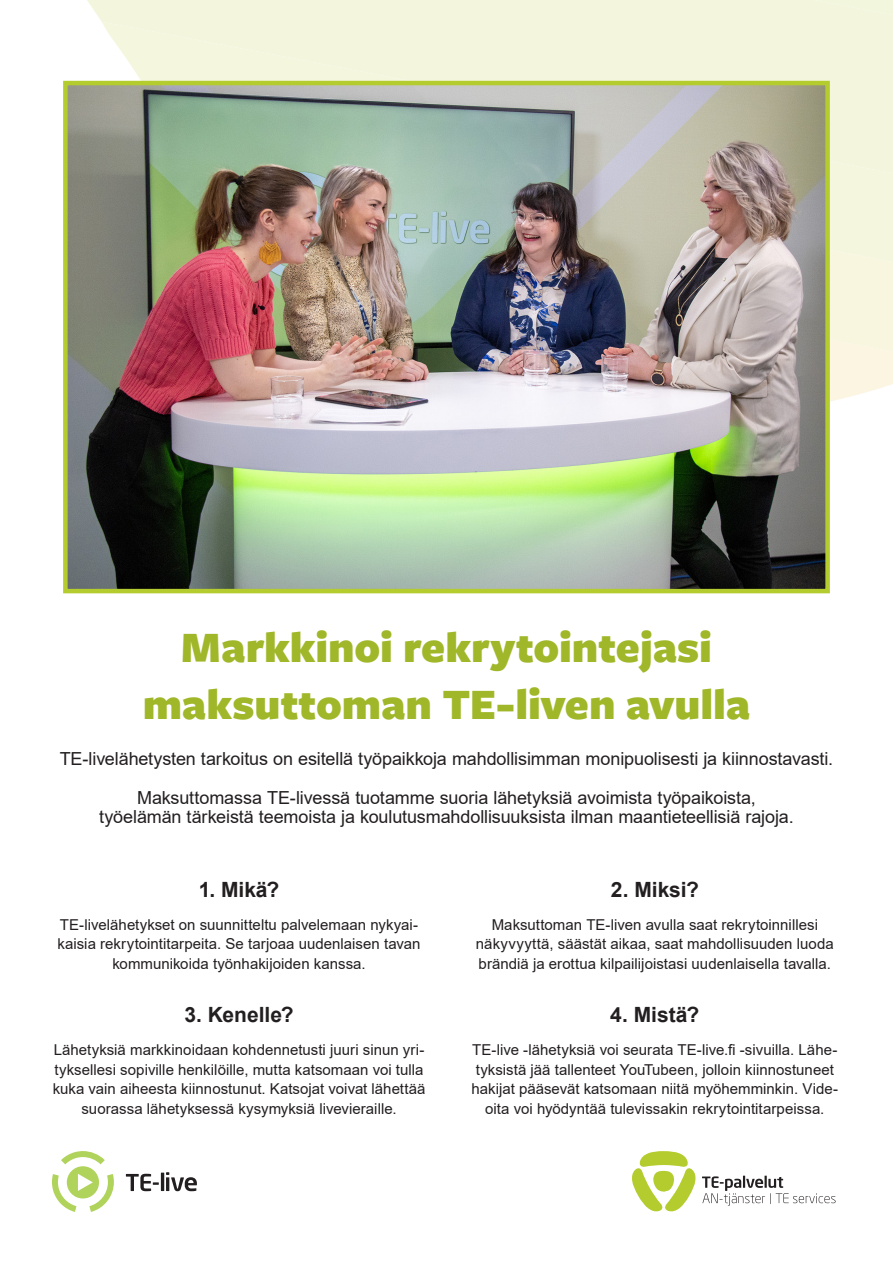
<style>
.page{position:relative;width:893px;height:1263px;background:#fff}
.page>*{position:absolute;margin:0;border:0;box-sizing:border-box;transform-origin:0 0}
.Pääotsikko_-_etusivu{font:900 45px "Freight Sans Pro";color:#a0b729}
.VÄLIOTSIKKO_Arial_Bold_12_13{font:700 21px "Arial";color:#231f20}
.Leipis_-_etusivu{font:18px "Arial";letter-spacing:-.005em;color:#231f20}
.Leipis-väliotsikko{font:15px/19.5px "Arial";color:#231f20;text-align:center}
</style>
<div class="page">
<svg style="left:72px;top:0;width:659px;height:81px;background:#f4f7e1"></svg>
<div style="left:731px;top:0;width:162px;height:22px;background:#f3f6dd"></div>
<div style="left:102px;top:22px;width:791px;height:100px;background:#f3f6dd"></div>
<div style="left:830px;top:122px;width:63px;height:110px;background:#f5f6de"></div>
<div style="left:830px;top:232px;width:63px;height:169px;background:#f8f6df"></div>
<img style="left:68px;top:86px;width:757px;height:502px">
<div style="left:63px;top:81px;width:767px;height:512px;border:4px solid #b4cc2e"></div>
<svg style="left:632px;top:1151px;width:64px;height:61px"></svg>
<svg style="left:702px;top:1176px;width:134px;height:30px"></svg>
<svg style="left:52px;top:1151px;width:62px;height:61px"></svg>
<svg style="left:126px;top:1174px;width:33px;height:17px"></svg>
<hr style="left:161px;top:1172px;width:3px;height:19px;background:#231f20">
<svg style="left:166px;top:1172px;width:31px;height:19px"></svg>
<p class="Pääotsikko_-_etusivu" style="left:181px;top:616px;width:533px">Markkinoi rekrytointejasi</p>
<p class="Pääotsikko_-_etusivu" style="left:143px;top:673px;width:609px">maksuttoman TE-liven avulla</p>
<p class="Leipis_-_etusivu" style="left:60px;top:746px;width:775px">TE-livelähetysten tarkoitus on esitellä työpaikkoja mahdollisimman monipuolisesti ja kiinnostavasti.</p>
<p class="Leipis_-_etusivu" style="left:137px;top:785px;width:620px">Maksuttomassa TE-livessä tuotamme suoria lähetyksiä avoimista työpaikoista,</p>
<p class="Leipis_-_etusivu" style="left:99px;top:805px;width:696px">työelämän tärkeistä teemoista ja koulutusmahdollisuuksista ilman maantieteellisiä rajoja.</p>
<p class="VÄLIOTSIKKO_Arial_Bold_12_13" style="left:199px;top:874px;width:82px">1. Mikä?</p>
<p class="Leipis-väliotsikko" style="left:58px;top:914px;width:365px">TE-livelähetykset on suunnitteltu palvelemaan nykyai&shy;kaisia rekrytointitarpeita. Se tarjoaa uudenlaisen tavan kommunikoida työnhakijoiden kanssa.</p>
<p class="VÄLIOTSIKKO_Arial_Bold_12_13" style="left:185px;top:1000px;width:111px">3. Kenelle?</p>
<p class="Leipis-väliotsikko" style="left:53px;top:1040px;width:374px">Lähetyksiä markkinoidaan kohdennetusti juuri sinun yri&shy;tyksellesi sopiville henkilöille, mutta katsomaan voi tulla kuka vain aiheesta kiinnostunut. Katsojat voivat lähettää suorassa lähetyksessä kysymyksiä livevieraille.</p>
<p class="VÄLIOTSIKKO_Arial_Bold_12_13" style="left:611px;top:874px;width:90px">2. Miksi?</p>
<p class="Leipis-väliotsikko" style="left:476px;top:914px;width:359px">Maksuttoman TE-liven avulla saat rekrytoinnillesi näkyvyyttä, säästät aikaa, saat mahdollisuuden luoda brändiä ja erottua kilpailijoistasi uudenlaisella tavalla.</p>
<p class="VÄLIOTSIKKO_Arial_Bold_12_13" style="left:610px;top:1000px;width:91px">4. Mistä?</p>
<p class="Leipis-väliotsikko" style="left:471px;top:1040px;width:368px">TE-live -lähetyksiä voi seurata TE-live.fi -sivuilla. Lähe&shy;tyksistä jää tallenteet YouTubeen, jolloin kiinnostuneet hakijat pääsevät katsomaan niitä myöhemminkin. Vide&shy;oita voi hyödyntää tulevissakin rekrytointitarpeissa.</p>
</div>
